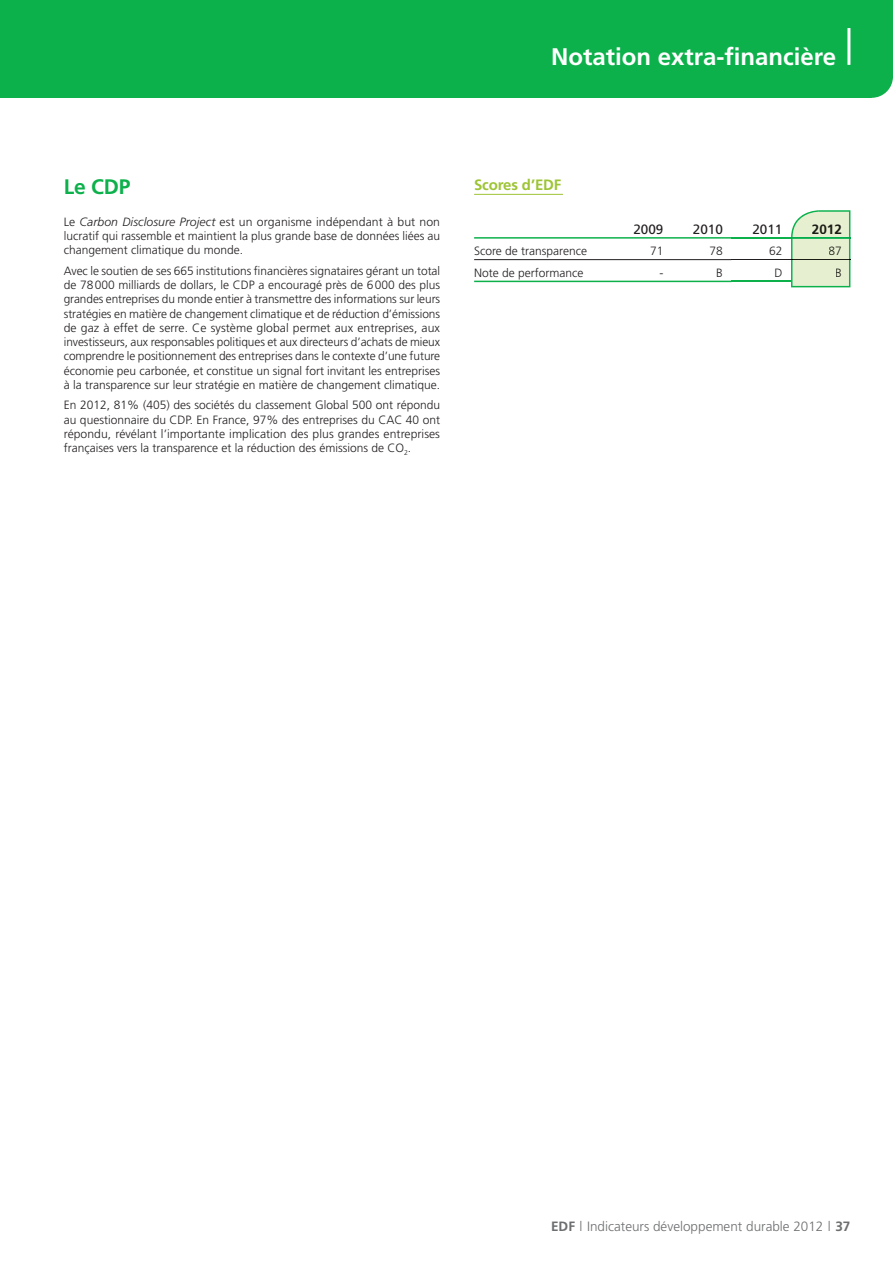
<style>
.page{position:relative;width:893px;height:1263px;background:#fff}
.page>*{position:absolute;margin:0;border:0;box-sizing:border-box;transform-origin:0 0}
.t1{font:700 24px "Frutiger LT Std";color:#fff}
.t2{font:700 21px "Frutiger LT Std";color:#0cb14b}
.t3{font:700 15px "Frutiger LT Std";letter-spacing:-.01em;color:#9dc435}
.t4{font:300 13.5px "Frutiger LT Std";color:#6d6e70}
.t5{font:13.5px "Frutiger LT Std";color:#231f20}
.t6{font:700 13.5px "Frutiger LT Std";color:#1a1c15}
.t7{font:300 12px/14.2px "Frutiger LT Std";color:#231f20;text-align:justify}
.t8{font:300 12px/21.8px "Frutiger LT Std";color:#1a1c15;text-align:center}
.s1{font-style:italic}
.s2{font-weight:700}
</style>
<div class="page">
<div style="left:0;top:0;width:893px;height:98px;background:#0cb14b"></div>
<svg style="left:876px;top:81px;width:17px;height:17px"></svg>
<div style="left:850px;top:55px;width:43px;height:43px;background:#0cb14b;border-radius:50%"></div>
<hr style="left:847px;top:28px;width:3px;height:37px;background:#fff">
<hr style="left:474px;top:194px;width:89px;height:1px;background:#9dc435">
<hr style="left:474px;top:259px;width:257px;height:1px;background:#231f20">
<hr style="left:731px;top:259px;width:119px;height:1px;background:#231f20">
<hr style="left:474px;top:237px;width:257px;height:2px;background:#0cb14b">
<hr style="left:731px;top:237px;width:119px;height:2px;background:#0cb14b">
<hr style="left:474px;top:281px;width:257px;height:1px;background:#0cb14b">
<hr style="left:731px;top:281px;width:60px;height:1px;background:#0cb14b">
<svg style="left:791px;top:210px;width:59px;height:77px;background:#d0e7c4"></svg>
<h1 class="t1" style="left:551px;top:46px;width:286px">Notation extra-financière</h1>
<h2 class="t2" style="left:64px;top:178px;width:68px">Le CDP</h2>
<p class="t7" style="left:64px;top:215px;width:378px">Le <span class="s1">Carbon Disclosure Project</span> est un organisme indépendant à but non lucratif qui rassemble et maintient la plus grande base de données liées au changement climatique du monde.</p>
<p class="t7" style="left:64px;top:264px;width:378px">Avec le soutien de ses 665 institutions financières signataires gérant un total de 78 000 milliards de dollars, le CDP a encouragé près de 6 000 des plus grandes entreprises du monde entier à transmettre des informations sur leurs stratégies en matière de changement climatique et de réduction d’émissions de gaz à effet de serre. Ce système global permet aux entreprises, aux investisseurs, aux responsables politiques et aux directeurs d’achats de mieux comprendre le positionnement des entreprises dans le contexte d’une future économie peu carbonée, et constitue un signal fort invitant les entreprises à la transparence sur leur stratégie en matière de changement climatique.</p>
<p class="t7" style="left:64px;top:399px;width:378px">En 2012, 81% (405) des sociétés du classement Global 500 ont répondu au questionnaire du CDP. En France, 97% des entreprises du CAC 40 ont répondu, révélant l’importante implication des plus grandes entreprises françaises vers la transparence et la réduction des émissions de CO<sub>2</sub>.</p>
<p class="t3" style="left:474px;top:178px;width:89px">Scores d’EDF</p>
<p class="t5" style="left:633px;top:223px;width:32px">2009</p>
<p class="t5" style="left:693px;top:223px;width:32px">2010</p>
<p class="t5" style="left:752px;top:223px;width:32px">2011</p>
<p class="t7" style="left:474px;top:245px;width:114px">Score de transparence</p>
<p class="t7" style="left:650px;top:245px;width:15px">71</p>
<p class="t7" style="left:709px;top:245px;width:15px">78</p>
<p class="t7" style="left:769px;top:245px;width:15px">62</p>
<p class="t7" style="left:474px;top:266px;width:111px">Note de performance</p>
<p class="t7" style="left:659px;top:266px;width:5px">-</p>
<p class="t7" style="left:716px;top:266px;width:8px">B</p>
<p class="t7" style="left:774px;top:266px;width:10px">D</p>
<p class="t6" style="left:812px;top:223px;width:32px">2012</p>
<p class="t8" style="left:829px;top:241px;width:15px">87<br>B</p>
<p class="t4" style="left:551px;top:1220px;width:301px"><span class="s2">EDF</span> l Indicateurs développement durable 2012 l <span class="s2">37</span></p>
</div>
